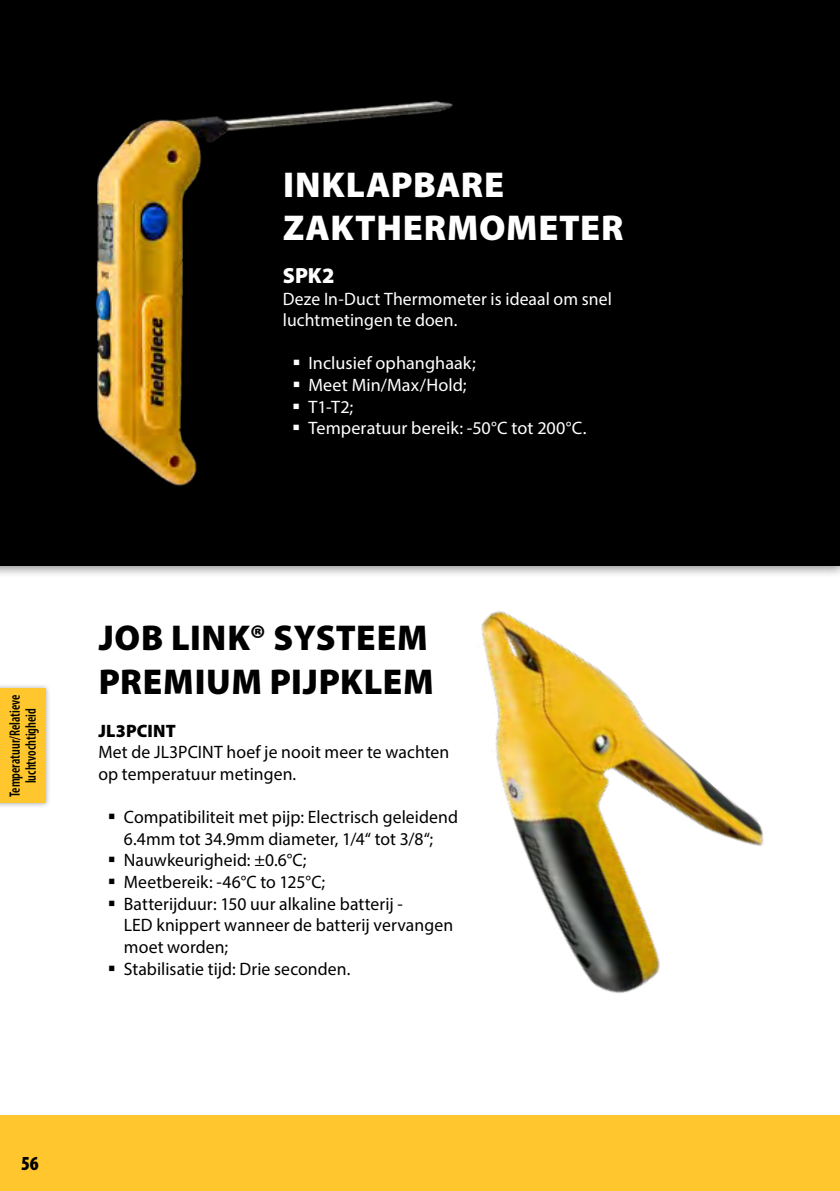
<style>
.page{position:relative;width:840px;height:1191px;background:#fff}
.page>*{position:absolute;margin:0;border:0;box-sizing:border-box;transform-origin:0 0}
.t1{font:900 36px/43.2px "Myriad Pro";letter-spacing:.02em;color:#000}
.t2{font:900 36px/43.2px "Myriad Pro";letter-spacing:.02em;color:#fff}
.t3{font:900 22px "Myriad Pro";color:#fff}
.t4{font:900 condensed 20px "Myriad Pro";color:#000}
.t5{font:18px/21.6px "Myriad Pro";letter-spacing:.005em;color:#000}
.t6{font:18px/21.6px "Myriad Pro";letter-spacing:.005em;color:#fff}
.t7{font:900 18px "Myriad Pro";letter-spacing:.01em;color:#000}
.t8{font:600 condensed 15px/16px "Myriad Pro";color:#000;text-align:center;scale:.9 1}
</style>
<div class="page">
<div style="left:0;top:1115px;width:839px;height:76px;background:#ffc72d"></div>
<div style="left:0;top:0;width:839px;height:565px;background:#000"></div>
<img style="left:95px;top:101px;width:358px;height:385px">
<img style="left:272px;top:472px;width:567px;height:522px">
<hr style="left:839px;top:527px;width:1px;height:429px;background:#e3e3e3">
<div style="left:0;top:684px;width:50px;height:124px;background:#000;opacity:.35"></div>
<div style="left:0;top:688px;width:45px;height:115px;background:#ffc72d"></div>
<svg style="left:294px;top:360px;width:5px;height:5px"></svg>
<svg style="left:294px;top:382px;width:5px;height:5px"></svg>
<svg style="left:294px;top:403px;width:5px;height:6px"></svg>
<svg style="left:293px;top:425px;width:6px;height:5px"></svg>
<h1 class="t2" style="left:283px;top:161px;width:341px">INKLAPBARE<br>ZAKTHERMOMETER</h1>
<p class="t3" style="left:283px;top:261px;width:53px">SPK2</p>
<p class="t6" style="left:283px;top:287px;width:330px">Deze In-Duct Thermometer is ideaal om snel luchtmetingen te doen.</p>
<p class="t6" style="left:308px;top:352px;width:279px">Inclusief ophanghaak;<br>Meet Min/Max/Hold;<br>T1-T2;<br>Temperatuur bereik: -50°C tot 200°C.</p>
<p class="t8" style="left:7px;top:797px;width:116px;rotate:-90deg">Temperatuur/Relatieve luchtvochtigheid</p>
<h1 class="t1" style="left:99px;top:615px;width:336px">JOB LINK® SYSTEEM<br>PREMIUM PIJPKLEM</h1>
<p class="t7" style="left:98px;top:718px;width:79px">JL3PCINT</p>
<p class="t5" style="left:98px;top:741px;width:352px">Met de JL3PCINT hoef je nooit meer te wachten op temperatuur metingen.</p>
<p class="t5" style="left:124px;top:806px;width:335px">Compatibiliteit met pijp: Electrisch geleidend 6.4mm tot 34.9mm diameter, 1/4“ tot 3/8“; Nauwkeurigheid: ±0.6°C;<br>Meetbereik: -46°C to 125°C;<br>Batterijduur: 150 uur alkaline batterij -<br>LED knippert wanneer de batterij vervangen moet worden;<br>Stabilisatie tijd: Drie seconden.</p>
<p class="t4" style="left:21px;top:1150px;width:19px">56</p>
</div>
